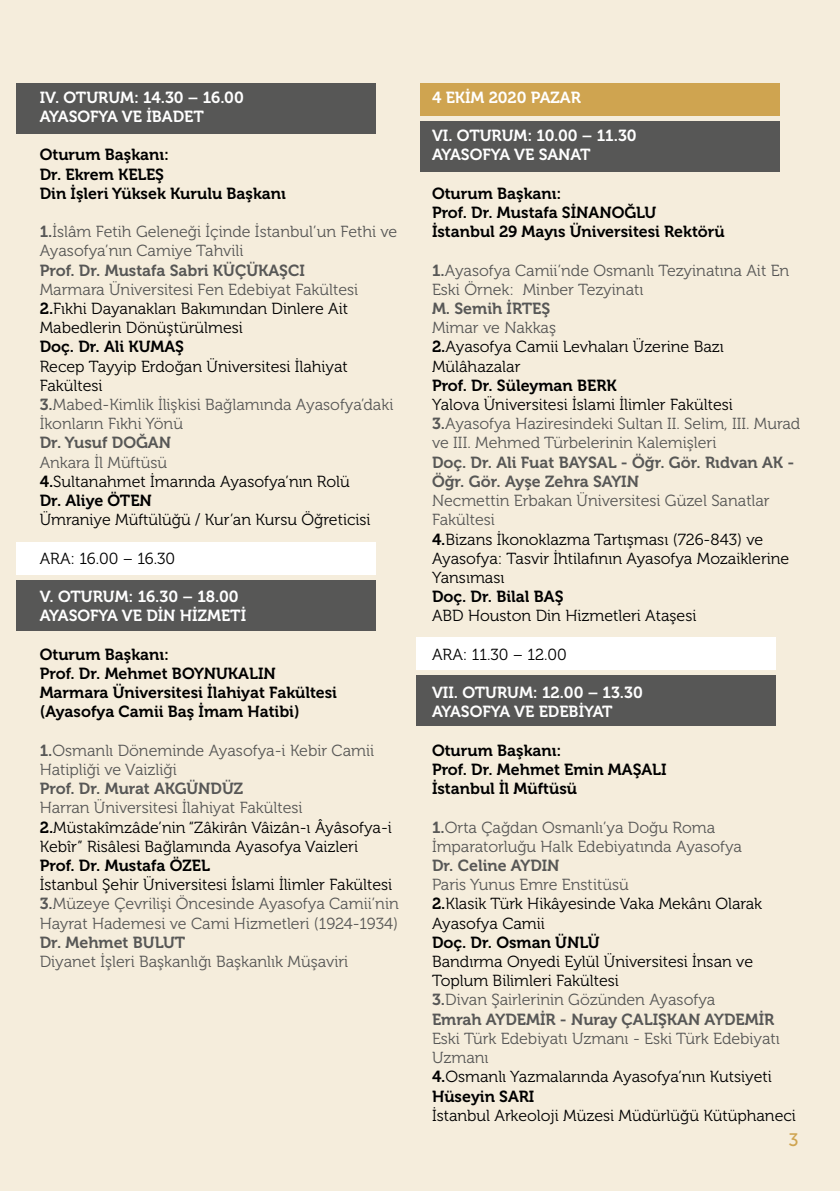
<style>
.page{position:relative;width:840px;height:1191px;background:#fff}
.page>*{position:absolute;margin:0;border:0;box-sizing:border-box;transform-origin:0 0}
.t1{font:18px "Museo Sans 500";color:#cfa450}
.t2{font:16px/19.2px "Museo 300";color:#000}
.t3{font:16px/19.2px "Museo 300";color:#575756}
.t4{font:16px/19.2px "Museo 700";color:#000}
.t5{font:16px/19.2px "Museo 700";color:#575756}
.t6{font:16px/19.2px "Museo 700";color:#fff}
.s1{font-family:"Museo 700"}
.s2{color:#575756}
.s3{color:#000}
.s4{font-family:"Museo 700";color:#575756}
.s5{font-family:"Museo 700";color:#000}
</style>
<div class="page">
<div style="left:0;top:0;width:839px;height:1191px;background:#f5eddc"></div>
<div style="left:420px;top:83px;width:359px;height:33px;background:#cfa450"></div>
<div style="left:16px;top:542px;width:360px;height:33px;background:#fff"></div>
<div style="left:415px;top:637px;width:360px;height:33px;background:#fff"></div>
<div style="left:16px;top:83px;width:360px;height:50px;background:#575756"></div>
<div style="left:420px;top:121px;width:359px;height:50px;background:#575756"></div>
<div style="left:16px;top:580px;width:360px;height:51px;background:#575756"></div>
<div style="left:415px;top:675px;width:360px;height:51px;background:#575756"></div>
<p class="t6" style="left:40px;top:88px;width:205px">IV. OTURUM: 14.30 – 16.00<br>AYASOFYA VE İBADET</p>
<p class="t4" style="left:40px;top:145px;width:247px">Oturum Başkanı:<br>Dr. Ekrem KELEŞ<br>Din İşleri Yüksek Kurulu Başkanı</p>
<p class="t3" style="left:40px;top:222px;width:359px"><span class="s1">1.</span>İslâm Fetih Geleneği İçinde İstanbul’un Fethi ve<br>Ayasofya’nın Camiye Tahvili</p>
<p class="t5" style="left:40px;top:261px;width:266px">Prof. Dr. Mustafa Sabri KÜÇÜKAŞCI</p>
<p class="t2" style="left:40px;top:280px;width:320px"><span class="s2">Marmara Üniversitesi Fen Edebiyat Fakültesi<br></span><span class="s1">2.</span>Fıkhi Dayanakları Bakımından Dinlere Ait<br>Mabedlerin Dönüştürülmesi</p>
<p class="t4" style="left:40px;top:337px;width:146px">Doç. Dr. Ali KUMAŞ</p>
<p class="t3" style="left:40px;top:357px;width:355px"><span class="s3">Recep Tayyip Erdoğan Üniversitesi İlahiyat<br>Fakültesi<br></span><span class="s1">3.</span>Mabed-Kimlik İlişkisi Bağlamında Ayasofya’daki<br>İkonların Fıkhi Yönü</p>
<p class="t5" style="left:40px;top:433px;width:133px">Dr. Yusuf DOĞAN</p>
<p class="t2" style="left:40px;top:453px;width:311px"><span class="s2">Ankara İl Müftüsü<br></span><span class="s1">4.</span>Sultanahmet İmarında Ayasofya’nın Rolü</p>
<p class="t4" style="left:40px;top:491px;width:114px">Dr. Aliye ÖTEN</p>
<p class="t2" style="left:40px;top:510px;width:332px">Ümraniye Müftülüğü / Kur’an Kursu Öğreticisi</p>
<p class="t2" style="left:40px;top:549px;width:137px">ARA: 16.00 – 16.30</p>
<p class="t6" style="left:40px;top:587px;width:208px">V. OTURUM: 16.30 – 18.00<br>AYASOFYA VE DİN HİZMETİ</p>
<p class="t4" style="left:40px;top:645px;width:299px">Oturum Başkanı:<br>Prof. Dr. Mehmet BOYNUKALIN<br>Marmara Üniversitesi İlahiyat Fakültesi (Ayasofya Camii Baş İmam Hatibi)</p>
<p class="t3" style="left:40px;top:741px;width:336px"><span class="s1">1.</span>Osmanlı Döneminde Ayasofya-i Kebir Camii<br>Hatipliği ve Vaizliği</p>
<p class="t5" style="left:40px;top:779px;width:205px">Prof. Dr. Murat AKGÜNDÜZ</p>
<p class="t2" style="left:40px;top:798px;width:353px"><span class="s2">Harran Üniversitesi İlahiyat Fakültesi<br></span><span class="s1">2.</span>Müstakîmzâde’nin “Zâkirân Vâizân-ı Âyâsofya-i<br>Kebîr” Risâlesi Bağlamında Ayasofya Vaizleri</p>
<p class="t4" style="left:40px;top:856px;width:172px">Prof. Dr. Mustafa ÖZEL</p>
<p class="t3" style="left:40px;top:875px;width:360px"><span class="s3">İstanbul Şehir Üniversitesi İslami İlimler Fakültesi<br></span><span class="s1">3.</span>Müzeye Çevrilişi Öncesinde Ayasofya Camii’nin<br>Hayrat Hademesi ve Cami Hizmetleri (1924-1934)</p>
<p class="t5" style="left:40px;top:933px;width:147px">Dr. Mehmet BULUT</p>
<p class="t3" style="left:40px;top:952px;width:310px">Diyanet İşleri Başkanlığı Başkanlık Müşaviri</p>
<p class="t6" style="left:432px;top:88px;width:150px">4 EKİM 2020 PAZAR</p>
<p class="t6" style="left:432px;top:126px;width:206px">VI. OTURUM: 10.00 – 11.30<br>AYASOFYA VE SANAT</p>
<p class="t4" style="left:432px;top:184px;width:294px">Oturum Başkanı:<br>Prof. Dr. Mustafa SİNANOĞLU<br>İstanbul 29 Mayıs Üniversitesi Rektörü</p>
<p class="t3" style="left:432px;top:261px;width:358px"><span class="s1">1.</span>Ayasofya Camii’nde Osmanlı Tezyinatına Ait En<br>Eski Örnek: Minber Tezyinatı</p>
<p class="t5" style="left:432px;top:299px;width:120px">M. Semih İRTEŞ</p>
<p class="t2" style="left:432px;top:318px;width:293px"><span class="s2">Mimar ve Nakkaş<br></span><span class="s1">2.</span>Ayasofya Camii Levhaları Üzerine Bazı<br>Mülâhazalar</p>
<p class="t4" style="left:432px;top:376px;width:186px">Prof. Dr. Süleyman BERK</p>
<p class="t3" style="left:432px;top:395px;width:369px"><span class="s3">Yalova Üniversitesi İslami İlimler Fakültesi<br></span><span class="s1">3.</span>Ayasofya Haziresindeki Sultan II. Selim, III. Murad ve III. Mehmed Türbelerinin Kalemişleri</p>
<p class="t5" style="left:432px;top:453px;width:363px">Doç. Dr. Ali Fuat BAYSAL - Öğr. Gör. Rıdvan AK -<br>Öğr. Gör. Ayşe Zehra SAYIN</p>
<p class="t2" style="left:432px;top:491px;width:358px"><span class="s2">Necmettin Erbakan Üniversitesi Güzel Sanatlar Fakültesi<br></span><span class="s1">4.</span>Bizans İkonoklazma Tartışması (726-843) ve Ayasofya: Tasvir İhtilafının Ayasofya Mozaiklerine Yansıması</p>
<p class="t4" style="left:432px;top:587px;width:133px">Doç. Dr. Bilal BAŞ</p>
<p class="t2" style="left:432px;top:606px;width:266px">ABD Houston Din Hizmetleri Ataşesi</p>
<p class="t2" style="left:432px;top:645px;width:136px">ARA: 11.30 – 12.00</p>
<p class="t6" style="left:432px;top:683px;width:212px">VII. OTURUM: 12.00 – 13.30<br>AYASOFYA VE EDEBİYAT</p>
<p class="t4" style="left:432px;top:741px;width:236px">Oturum Başkanı:<br>Prof. Dr. Mehmet Emin MAŞALI<br>İstanbul İl Müftüsü</p>
<p class="t3" style="left:432px;top:818px;width:311px"><span class="s1">1.</span>Orta Çağdan Osmanlı’ya Doğu Roma<br>İmparatorluğu Halk Edebiyatında Ayasofya</p>
<p class="t5" style="left:432px;top:856px;width:129px">Dr. Celine AYDIN</p>
<p class="t2" style="left:432px;top:875px;width:331px"><span class="s2">Paris Yunus Emre Enstitüsü<br></span><span class="s1">2.</span>Klasik Türk Hikâyesinde Vaka Mekânı Olarak<br>Ayasofya Camii</p>
<p class="t4" style="left:432px;top:933px;width:169px">Doç. Dr. Osman ÜNLÜ</p>
<p class="t2" style="left:432px;top:952px;width:322px">Bandırma Onyedi Eylül Üniversitesi İnsan ve<br>Toplum Bilimleri Fakültesi<br><span class="s4">3.</span><span class="s2">Divan Şairlerinin Gözünden Ayasofya</span></p>
<p class="t5" style="left:432px;top:1009px;width:343px">Emrah AYDEMİR - Nuray ÇALIŞKAN AYDEMİR</p>
<p class="t3" style="left:432px;top:1029px;width:349px">Eski Türk Edebiyatı Uzmanı - Eski Türk Edebiyatı<br>Uzmanı<br><span class="s5">4.</span><span class="s3">Osmanlı Yazmalarında Ayasofya’nın Kutsiyeti</span></p>
<p class="t4" style="left:432px;top:1086px;width:104px">Hüseyin SARI</p>
<p class="t2" style="left:432px;top:1106px;width:365px">İstanbul Arkeoloji Müzesi Müdürlüğü Kütüphaneci</p>
<p class="t1" style="left:788px;top:1130px;width:12px">3</p>
</div>
